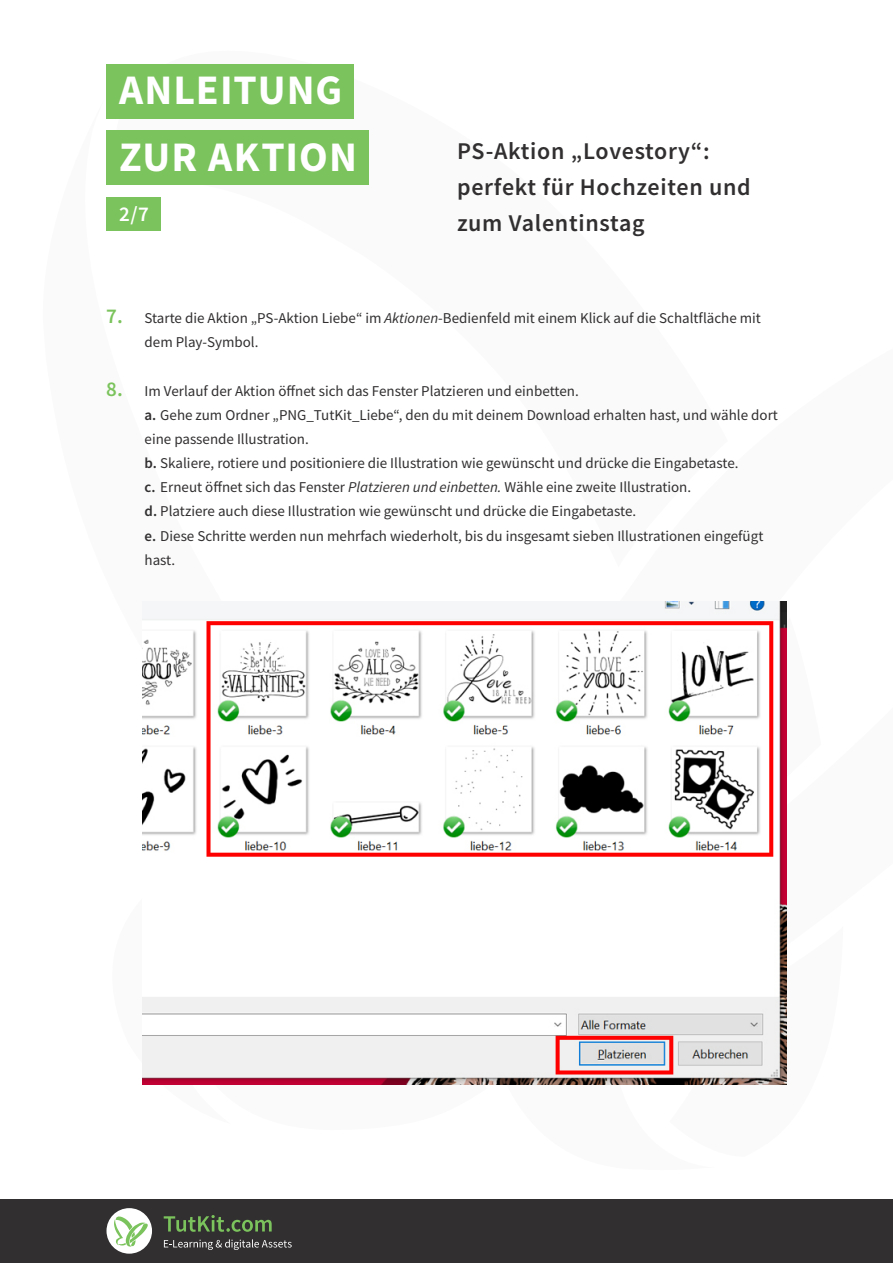
<style>
.page{position:relative;width:893px;height:1263px;background:#fff}
.page>*{position:absolute;margin:0;border:0;box-sizing:border-box;transform-origin:0 0}
.t1{font:700 42px/66.8px "Source Sans Pro";letter-spacing:.025em;color:#fff}
.t2{font:600 24px/36px "Source Sans Pro";letter-spacing:.03em;color:#312f30}
.t3{font:600 21px "Source Sans Pro";color:#fff}
.t4{font:15px/24px "Source Sans Pro";color:#312f30}
.s1{font-weight:600;font-size:21px;color:#7bc35c}
.s2{font-style:italic}
.s3{font-weight:600}
</style>
<div class="page">
<div style="left:106px;top:64px;width:248px;height:55px;background:#7bc35c"></div>
<div style="left:106px;top:131px;width:262px;height:54px;background:#7bc35c"></div>
<div style="left:106px;top:197px;width:55px;height:34px;background:#7bc35c"></div>
<div style="left:0;top:1199px;width:893px;height:64px;background:#312f30"></div>
<div style="left:106px;top:1208px;width:46px;height:46px;background:#fff;border-radius:50%"></div>
<svg style="left:114px;top:1216px;width:35px;height:30px"></svg>
<svg style="left:164px;top:1239px;width:128px;height:11px"></svg>
<svg style="left:164px;top:1215px;width:108px;height:17px"></svg>
<img style="left:142px;top:601px;width:645px;height:483px">
<h1 class="t1" style="left:119px;top:56px;width:239px">ANLEITUNG<br>ZUR AKTION</h1>
<h3 class="t3" style="left:119px;top:201px;width:32px">2/7</h3>
<h2 class="t2" style="left:457px;top:133px;width:295px">PS-Aktion „Lovestory“: perfekt für Hochzeiten und zum Valentinstag</h2>
<p class="t4" style="left:145px;top:306px;width:618px;text-indent:-38px"><span class="s1">7.</span> Starte die Aktion „PS-Aktion Liebe“ im <span class="s2">Aktionen</span>-Bedienfeld mit einem Klick auf die Schaltfläche mit dem Play-Symbol.</p>
<p class="t4" style="left:145px;top:379px;width:635px;text-indent:-38px"><span class="s1">8.</span> Im Verlauf der Aktion öffnet sich das Fenster Platzieren und einbetten.<br><span class="s3">a.</span> Gehe zum Ordner „PNG_TutKit_Liebe“, den du mit deinem Download erhalten hast, und wähle dort eine passende Illustration.<br><span class="s3">b.</span> Skaliere, rotiere und positioniere die Illustration wie gewünscht und drücke die Eingabetaste.<br><span class="s3">c.</span> Erneut öffnet sich das Fenster <span class="s2">Platzieren und einbetten.</span> Wähle eine zweite Illustration.<br><span class="s3">d.</span> Platziere auch diese Illustration wie gewünscht und drücke die Eingabetaste.<br><span class="s3">e.</span> Diese Schritte werden nun mehrfach wiederholt, bis du insgesamt sieben Illustrationen eingefügt hast.</p>
</div>
